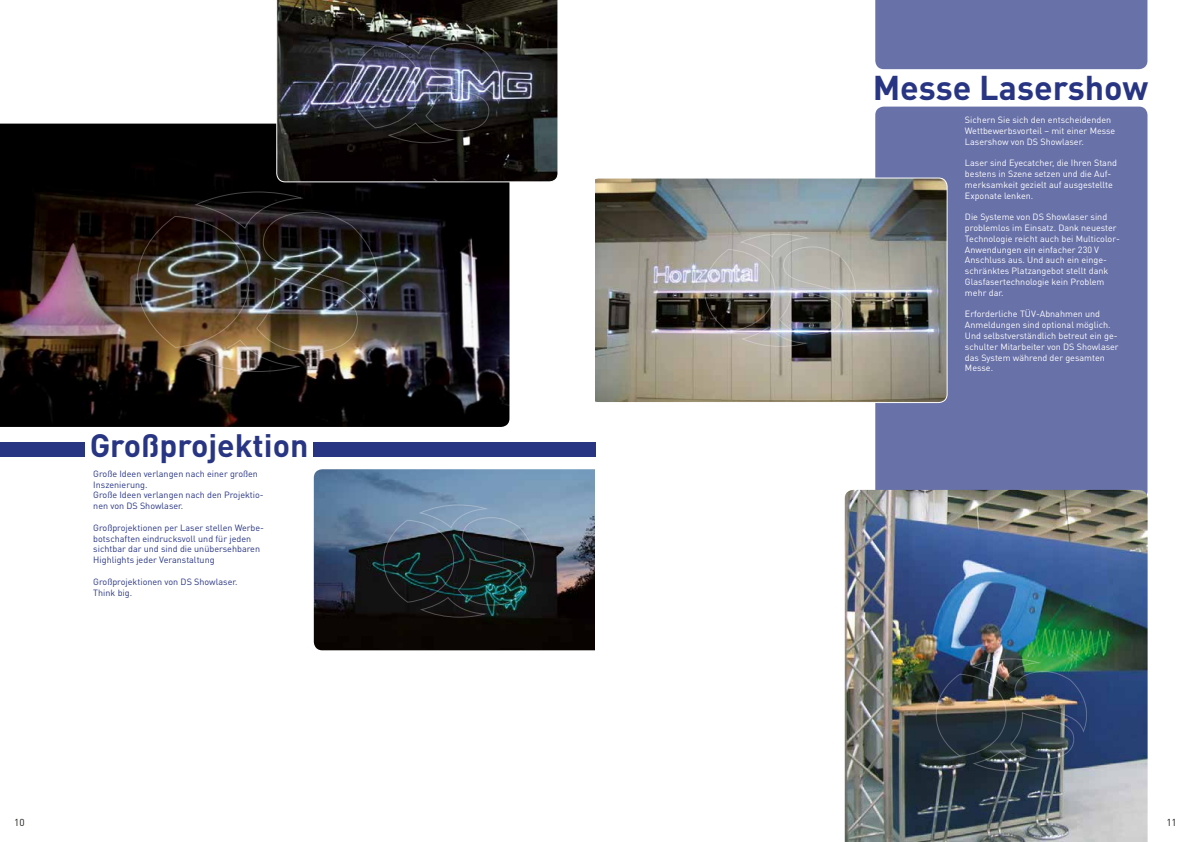
<style>
.page{position:relative;width:1191px;height:842px;background:#fff}
.page>*{position:absolute;margin:0;border:0;box-sizing:border-box;transform-origin:0 0}
.t1{font:700 34px "DIN Pro";color:#283583}
.t2{font:700 32px "DIN Pro";color:#283583}
.t3{font:10px "DIN Pro";color:#1d1d1b}
.t4{font:9px/10.8px "DIN Pro";color:#fff}
.t5{font:9px/10.8px "DIN Pro";color:#283583}
</style>
<div class="page">
<div style="left:875px;top:107px;width:272px;height:392px;background:#6871a8;border-radius:9px"></div>
<div style="left:875px;top:0;width:272px;height:69px;background:#6871a8"></div>
<img style="left:844px;top:490px;width:303px;height:352px">
<img style="left:595px;top:178px;width:352px;height:225px">
<div style="left:589px;top:178px;width:358px;height:225px;border:1px solid #fff;border-radius:9px"></div>
<div style="left:566px;top:164px;width:29px;height:264px;background:#fff"></div>
<div style="left:313px;top:442px;width:282px;height:14px;background:#283583"></div>
<div style="left:0;top:442px;width:84px;height:14px;background:#283583"></div>
<img style="left:314px;top:469px;width:281px;height:181px">
<img style="left:0;top:124px;width:509px;height:303px">
<svg style="left:276px;top:0;width:282px;height:182px;background:#252423"></svg>
<img style="left:351px;top:30px;width:151px;height:113px">
<img style="left:383px;top:505px;width:151px;height:112px">
<img style="left:137px;top:192px;width:241px;height:180px">
<img style="left:704px;top:234px;width:151px;height:113px">
<img style="left:936px;top:659px;width:150px;height:112px">
<p class="t1" style="left:872px;top:65px;width:277px">Messe Lasershow</p>
<p class="t2" style="left:90px;top:423px;width:220px">Großprojektion</p>
<p class="t5" style="left:93px;top:468px;width:166px">Große Ideen verlangen nach einer großen<br>Inszenierung.</p>
<p class="t5" style="left:93px;top:489px;width:172px">Große Ideen verlangen nach den Projektio&shy;nen von DS Showlaser.</p>
<p class="t5" style="left:93px;top:522px;width:172px">Großprojektionen per Laser stellen Werbe&shy;botschaften eindrucksvoll und für jeden sichtbar dar und sind die unübersehbaren Highlights jeder Veranstaltung</p>
<p class="t5" style="left:93px;top:576px;width:146px">Großprojektionen von DS Showlaser.<br>Think big.</p>
<p class="t4" style="left:965px;top:114px;width:152px">Sichern Sie sich den entscheidenden<br>Wettbewerbsvorteil – mit einer Messe<br>Lasershow von DS Showlaser.</p>
<p class="t4" style="left:965px;top:157px;width:153px">Laser sind Eyecatcher, die Ihren Stand bestens in Szene setzen und die Auf&shy;merksamkeit gezielt auf ausgestellte<br>Exponate lenken.</p>
<p class="t4" style="left:965px;top:211px;width:156px">Die Systeme von DS Showlaser sind problemlos im Einsatz. Dank neuester<br>Technologie reicht auch bei Multicolor-<br>Anwendungen ein einfacher 230 V<br>Anschluss aus. Und auch ein einge&shy;schränktes Platzangebot stellt dank<br>Glasfasertechnologie kein Problem mehr dar.</p>
<p class="t4" style="left:965px;top:308px;width:155px">Erforderliche TÜV-Abnahmen und Anmeldungen sind optional möglich.<br>Und selbstverständlich betreut ein ge&shy;schulter Mitarbeiter von DS Showlaser</p>
<p class="t4" style="left:965px;top:352px;width:141px">das System während der gesamten<br>Messe.</p>
<p class="t3" style="left:14px;top:816px;width:12px">10</p>
<p class="t3" style="left:1166px;top:816px;width:12px">11</p>
</div>
